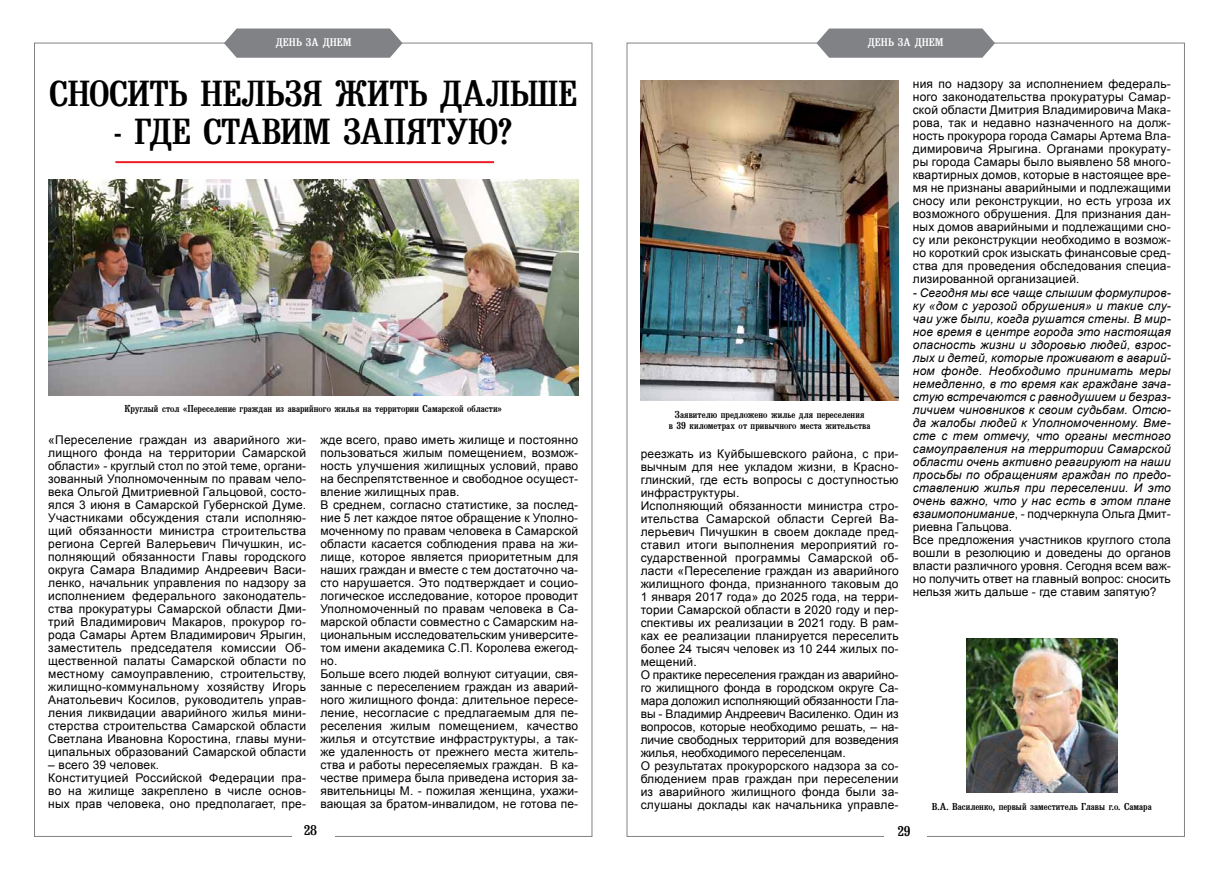
<style>
.page{position:relative;width:1219px;height:871px;background:#fff}
.page>*{position:absolute;margin:0;border:0;box-sizing:border-box;transform-origin:0 0}
.t1{font:36px "Bruskovaya Plain";letter-spacing:-.015em;color:#000}
.t2{font:14px "Bruskovaya Plain";color:#000}
.t3{font:12px/13px "Arial";letter-spacing:.015em;color:#000}
.t4{font:italic 12px/13px "Arial";letter-spacing:.015em;color:#000}
.t5{font:11px "Bruskovaya Plain";letter-spacing:.06em;color:#fff}
.t6{font:10px/11px "Bruskovaya Plain";letter-spacing:.005em;color:#000;text-align:center}
.s1{font-style:normal}
</style>
<div class="page">
<svg style="left:224px;top:28px;width:179px;height:30px;background:#8c8e90"></svg>
<svg style="left:816px;top:28px;width:179px;height:30px;background:#8c8e90"></svg>
<hr style="left:115px;top:161px;width:379px;height:2px;background:#ed1d24">
<img style="left:48px;top:180px;width:530px;height:215px">
<img style="left:641px;top:81px;width:258px;height:320px">
<img style="left:966px;top:638px;width:151px;height:154px">
<p class="t5" style="left:276px;top:36px;width:77px">День за днем</p>
<p class="t5" style="left:868px;top:36px;width:77px">День за днем</p>
<h1 class="t1" style="left:49px;top:75px;width:529px">Сносить нельзя жить дальше</h1>
<h1 class="t1" style="left:114px;top:113px;width:337px">- где ставим запятую</h1>
<h1 class="t1" style="left:497px;top:113px;width:17px">?</h1>
<p class="t6" style="left:125px;top:403px;width:379px">Круглый стол «Переселение граждан из аварийного жилья на территории Самарской области»</p>
<p class="t6" style="left:669px;top:409px;width:203px">Заявителю предложено жилье для переселения<br>в 39 километрах от привычного места жительства</p>
<p class="t3" style="left:48px;top:433px;width:259px;text-align:justify">«Переселение граждан из аварийного жи&shy;лищного фонда на территории Самарской области» - круглый стол по этой теме, органи&shy;зованный Уполномоченным по правам чело&shy;века Ольгой Дмитриевной Гальцовой, состо&shy;ялся 3 июня в Самарской Губернской Думе.<br>Участниками обсуждения стали исполняю&shy;щий обязанности министра строительства региона Сергей Валерьевич Пичушкин, ис&shy;полняющий обязанности Главы городского округа Самара Владимир Андреевич Васи&shy;ленко, начальник управления по надзору за исполнением федерального законодатель&shy;ства прокуратуры Самарской области Дми&shy;трий Владимирович Макаров, прокурор го&shy;рода Самары Артем Владимирович Ярыгин, заместитель председателя комиссии Об&shy;щественной палаты Самарской области по местному самоуправлению, строительству, жилищно-коммунальному хозяйству Игорь Анатольевич Косилов, руководитель управ&shy;ления ликвидации аварийного жилья мини&shy;стерства строительства Самарской области Светлана Ивановна Коростина, главы муни&shy;ципальных образований Самарской области</p>
<p class="t3" style="left:48px;top:758px;width:259px">– всего 39 человек.<br>Конституцией Российской Федерации пра&shy;во на жилище закреплено в числе основ&shy;ных прав человека, оно предполагает, пре-</p>
<p class="t3" style="left:320px;top:433px;width:260px">жде всего, право иметь жилище и постоянно пользоваться жилым помещением, возмож&shy;ность улучшения жилищных условий, право на беспрепятственное и свободное осущест&shy;вление жилищных прав.<br>В среднем, согласно статистике, за послед&shy;ние 5 лет каждое пятое обращение к Уполно&shy;моченному по правам человека в Самарской области касается соблюдения права на жи&shy;лище, которое является приоритетным для наших граждан и вместе с тем достаточно ча&shy;сто нарушается. Это подтверждает и социо&shy;логическое исследование, которое проводит Уполномоченный по правам человека в Са&shy;марской области совместно с Самарским на&shy;циональным исследовательским университе&shy;том имени академика С.П. Королева ежегод&shy;но.<br>Больше всего людей волнуют ситуации, свя&shy;занные с переселением граждан из аварий&shy;ного жилищного фонда: длительное пересе&shy;ление, несогласие с предлагаемым для пе&shy;реселения жилым помещением, качество жилья и отсутствие инфраструктуры, а так&shy;же удаленность от прежнего места житель&shy;ства и работы переселяемых граждан. В ка&shy;честве примера была приведена история за&shy;явительницы М. - пожилая женщина, ухажи&shy;вающая за братом-инвалидом, не готова пе-</p>
<p class="t3" style="left:641px;top:447px;width:259px">реезжать из Куйбышевского района, с при&shy;вычным для нее укладом жизни, в Красно&shy;глинский, где есть вопросы с доступностью инфраструктуры.<br>Исполняющий обязанности министра стро&shy;ительства Самарской области Сергей Ва&shy;лерьевич Пичушкин в своем докладе пред&shy;ставил итоги выполнения мероприятий го&shy;сударственной программы Самарской об&shy;ласти «Переселение граждан из аварийного жилищного фонда, признанного таковым до 1 января 2017 года» до 2025 года, на терри&shy;тории Самарской области в 2020 году и пер&shy;спективы их реализации в 2021 году. В рам&shy;ках ее реализации планируется переселить более 24 тысяч человек из 10 244 жилых по&shy;мещений.<br>О практике переселения граждан из аварийно&shy;го жилищного фонда в городском округе Са&shy;мара доложил исполняющий обязанности Гла&shy;вы - Владимир Андреевич Василенко. Один из вопросов, которые необходимо решать, – на&shy;личие свободных территорий для возведения жилья, необходимого переселенцам.<br>О результатах прокурорского надзора за со&shy;блюдением прав граждан при переселении из аварийного жилищного фонда были за&shy;слушаны доклады как начальника управле-</p>
<p class="t3" style="left:913px;top:78px;width:259px;text-align:justify">ния по надзору за исполнением федераль&shy;ного законодательства прокуратуры Самар&shy;ской области Дмитрия Владимировича Мака&shy;рова, так и недавно назначенного на долж&shy;ность прокурора города Самары Артема Вла&shy;димировича Ярыгина. Органами прокурату&shy;ры города Самары было выявлено 58 много&shy;квартирных домов, которые в настоящее вре&shy;мя не признаны аварийными и подлежащими сносу или реконструкции, но есть угроза их возможного обрушения. Для признания дан&shy;ных домов аварийными и подлежащими сно&shy;су или реконструкции необходимо в возмож&shy;но короткий срок изыскать финансовые сред&shy;ства для проведения обследования специа&shy;лизированной организацией.</p>
<p class="t4" style="left:913px;top:286px;width:260px">- Сегодня мы все чаще слышим формулиров&shy;ку «дом с угрозой обрушения» и такие слу&shy;чаи уже были, когда рушатся стены. В мир&shy;ное время в центре города это настоящая опасность жизни и здоровью людей, взрос&shy;лых и детей, которые проживают в аварий&shy;ном фонде. Необходимо принимать меры немедленно, в то время как граждане зача&shy;стую встречаются с равнодушием и безраз&shy;личием чиновников к своим судьбам. Отсю&shy;да жалобы людей к Уполномоченному. Вме&shy;сте с тем отмечу, что органы местного самоуправления на территории Самарской области очень активно реагируют на наши просьбы по обращениям граждан по предо&shy;ставлению жилья при переселении. И это очень важно, что у нас есть в этом плане взаимопонимание<span class="s1">, - подчеркнула Ольга Дмит&shy;риевна Гальцова.<br>Все предложения участников круглого стола вошли в резолюцию и доведены до органов власти различного уровня. Сегодня всем важ&shy;но получить ответ на главный вопрос: сносить нельзя жить дальше - где ставим запятую?</span></p>
<p class="t6" style="left:932px;top:801px;width:221px">В.А. Василенко, первый заместитель Главы г.о. Самара</p>
<p class="t2" style="left:304px;top:822px;width:15px">28</p>
<p class="t2" style="left:897px;top:823px;width:15px">29</p>
</div>
